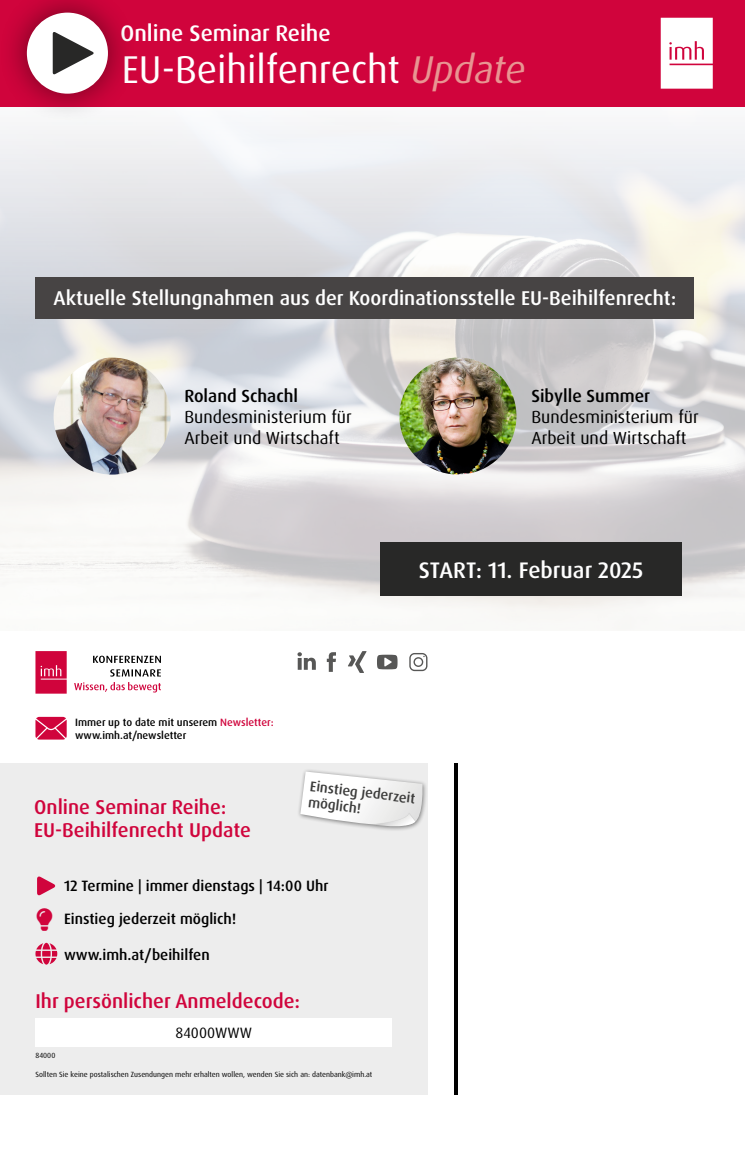
<style>
.page{position:relative;width:745px;height:1149px;background:#fff}
.page>*{position:absolute;margin:0;border:0;box-sizing:border-box;transform-origin:0 0}
.t1{font:38.75px "Dax Pro";color:#fff}
.t2{font:500 22.5px "Dax Pro";color:#fff}
.t3{font:500 20px/23px "Dax Pro";color:#d0043c}
.t4{font:500 20px "Dax Pro";color:#fff}
.t5{font:17.5px/21px "Dax Pro";color:#000}
.t6{font:500 17.5px "Dax Pro";color:#000}
.t7{font:500 15px "Dax Pro";color:#000}
.t8{font:15px "Dax Pro";color:#000}
.t9{font:500 14.12px/16.2px "Dax Pro";color:#3c3c3b}
.t10{font:500 10.62px/12.8px "Dax Pro";color:#000}
.t11{font:7.5px "Dax Pro";color:#000}
.s1{font-style:italic;color:#e89592}
.s2{color:#d0043c}
</style>
<div class="page">
<img style="left:0;top:106px;width:744px;height:513px">
<div style="left:0;top:762px;width:427px;height:331px;background:#ededed"></div>
<div style="left:35px;top:1018px;width:357px;height:28px;background:#fff"></div>
<svg style="left:35px;top:942px;width:22px;height:22px"></svg>
<hr style="left:454px;top:762px;width:3px;height:331px;background:#000">
<svg style="left:35px;top:651px;width:32px;height:42px"></svg>
<svg style="left:93px;top:655px;width:68px;height:7px"></svg>
<svg style="left:74px;top:669px;width:87px;height:23px"></svg>
<svg style="left:297px;top:652px;width:18px;height:17px"></svg>
<svg style="left:348px;top:651px;width:18px;height:21px"></svg>
<svg style="left:326px;top:652px;width:10px;height:19px"></svg>
<svg style="left:377px;top:654px;width:20px;height:15px"></svg>
<svg style="left:409px;top:653px;width:18px;height:18px"></svg>
<svg style="left:35px;top:716px;width:32px;height:23px"></svg>
<svg style="left:37px;top:876px;width:19px;height:19px"></svg>
<div style="left:296px;top:767px;width:131px;height:64px;background:#000;opacity:.5"></div>
<svg style="left:300px;top:771px;width:124px;height:60px"></svg>
<div style="left:380px;top:542px;width:301px;height:53px;background:#282827"></div>
<div style="left:0;top:0;width:744px;height:106px;background:#d0043c"></div>
<svg style="left:660px;top:18px;width:52px;height:71px;background:#fae8ed"></svg>
<div style="left:0;top:0;width:137px;height:122px;background:#000;opacity:.5"></div>
<div style="left:27px;top:13px;width:81px;height:81px;background:#fff;border-radius:50%"></div>
<svg style="left:53px;top:32px;width:41px;height:43px"></svg>
<div style="left:35px;top:277px;width:658px;height:42px;background:#474444"></div>
<img style="left:54px;top:357px;width:116px;height:117px;border-radius:58px">
<img style="left:399px;top:357px;width:117px;height:117px;border-radius:58px">
<h2 class="t2" style="left:120px;top:18px;width:211px">Online Seminar Reihe</h2>
<h1 class="t1" style="left:122px;top:45px;width:405px">EU-Beihilfenrecht <span class="s1">Update</span></h1>
<h3 class="t4" style="left:54px;top:285px;width:624px">Aktuelle Stellungnahmen aus der Koordinationsstelle EU-Beihilfenrecht:</h3>
<h3 class="t6" style="left:184px;top:384px;width:115px">Roland Schachl</h3>
<h3 class="t5" style="left:184px;top:406px;width:169px">Bundesministerium für<br>Arbeit und Wirtschaft</h3>
<h3 class="t10" style="left:75px;top:715px;width:200px">Immer up to date mit unserem <span class="s2">Newsletter: </span>www.imh.at/newsletter</h3>
<h3 class="t6" style="left:531px;top:384px;width:120px">Sibylle Summer</h3>
<h3 class="t5" style="left:531px;top:406px;width:169px">Bundesministerium für<br>Arbeit und Wirtschaft</h3>
<h2 class="t2" style="left:418px;top:555px;width:226px">START: 11. Februar 2025</h2>
<h3 class="t9" style="left:311px;top:777px;width:107px;rotate:7deg">Einstieg jederzeit möglich!</h3>
<h3 class="t3" style="left:34px;top:795px;width:218px">Online Seminar Reihe:<br>EU-Beihilfenrecht Update</h3>
<h3 class="t7" style="left:64px;top:875px;width:266px">12 Termine | immer dienstags | 14:00 Uhr</h3>
<h3 class="t7" style="left:37px;top:909px;width:201px"><span class="s2">●▼◆●</span> Einstieg jederzeit möglich!</h3>
<h3 class="t7" style="left:64px;top:944px;width:147px">www.imh.at/beihilfen</h3>
<h3 class="t3" style="left:35px;top:989px;width:266px">Ihr persönlicher Anmeldecode:</h3>
<h3 class="t8" style="left:175px;top:1023px;width:78px">84000WWW</h3>
<p class="t11" style="left:35px;top:1069px;width:338px">Sollten Sie keine postalischen Zusendungen mehr erhalten wollen, wenden Sie sich an: datenbank@imh.at</p>
<p class="t11" style="left:35px;top:1050px;width:21px">84000</p>
</div>
